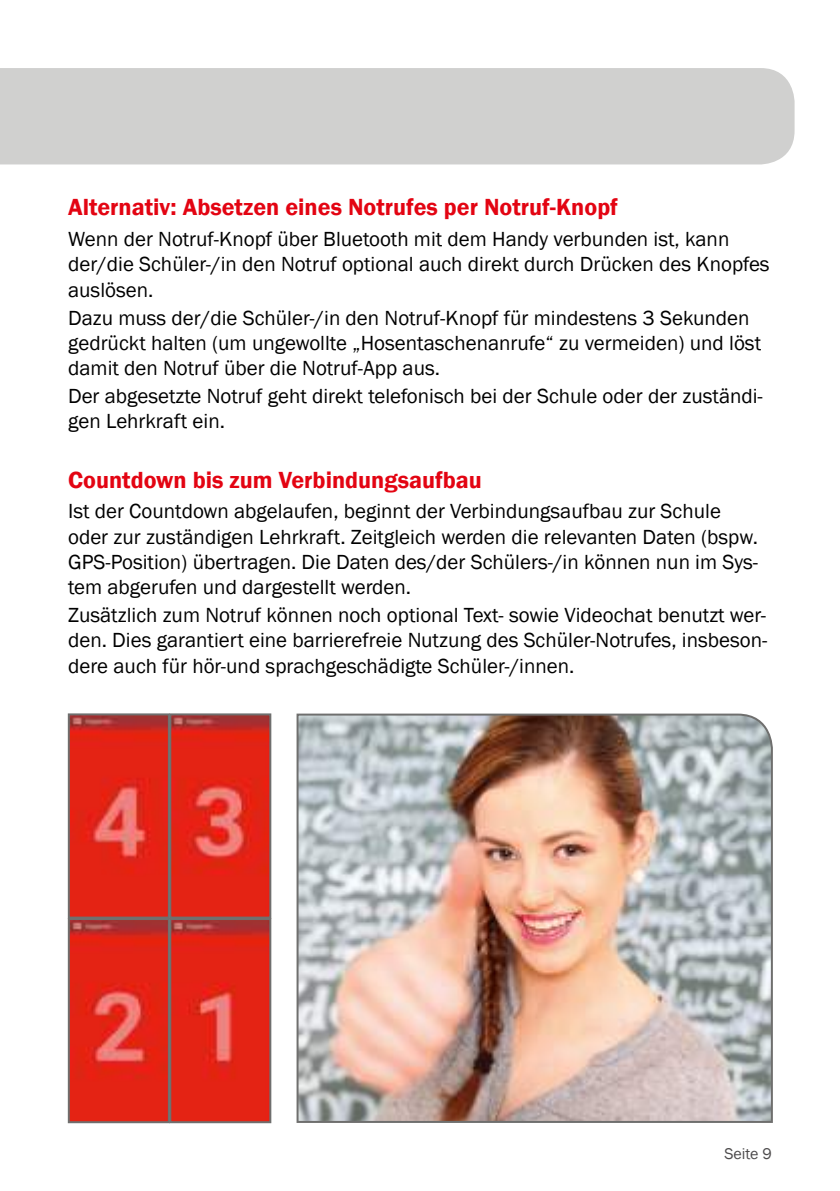
<style>
.page{position:relative;width:840px;height:1191px;background:#fff}
.page>*{position:absolute;margin:0;border:0;box-sizing:border-box;transform-origin:0 0}
.t1{font:600 24px "Franklin Gothic";color:#e30412}
.t2{font:21px/25.2px "Franklin Gothic";color:#000}
.t3{font:16px "Franklin Gothic";color:#4d4b4c}
</style>
<div class="page">
<div style="left:0;top:68px;width:794px;height:96px;background:#d0d0cf"></div>
<img style="left:296px;top:713px;width:477px;height:410px">
<img style="left:172px;top:716px;width:96px;height:199px">
<div style="left:169px;top:713px;width:102px;height:205px;border:2px solid #6f6f6e"></div>
<img style="left:71px;top:921px;width:96px;height:199px">
<div style="left:68px;top:918px;width:102px;height:205px;border:2px solid #6f6f6e"></div>
<img style="left:172px;top:921px;width:96px;height:199px">
<div style="left:169px;top:918px;width:102px;height:205px;border:2px solid #6f6f6e"></div>
<img style="left:71px;top:716px;width:96px;height:199px">
<div style="left:68px;top:713px;width:102px;height:205px;border:2px solid #6f6f6e"></div>
<p class="t1" style="left:68px;top:197px;width:551px">Alternativ: Absetzen eines Notrufes per Notruf-Knopf</p>
<p class="t2" style="left:68px;top:227px;width:702px">Wenn der Notruf-Knopf über Bluetooth mit dem Handy verbunden ist, kann der/die Schüler-/in den Notruf optional auch direkt durch Drücken des Knopfes auslösen.</p>
<p class="t2" style="left:68px;top:306px;width:694px">Dazu muss der/die Schüler-/in den Notruf-Knopf für mindestens 3 Sekunden gedrückt halten (um ungewollte „Hosentaschenanrufe“ zu vermeiden) und löst damit den Notruf über die Notruf-App aus.</p>
<p class="t2" style="left:68px;top:384px;width:695px">Der abgesetzte Notruf geht direkt telefonisch bei der Schule oder der zuständi&shy;gen Lehrkraft ein.</p>
<p class="t1" style="left:68px;top:469px;width:415px">Countdown bis zum Verbindungsaufbau</p>
<p class="t2" style="left:68px;top:499px;width:691px">Ist der Countdown abgelaufen, beginnt der Verbindungsaufbau zur Schule oder zur zuständigen Lehrkraft. Zeitgleich werden die relevanten Daten (bspw.<br>GPS-Position) übertragen. Die Daten des/der Schülers-/in können nun im Sys&shy;tem abgerufen und dargestellt werden.</p>
<p class="t2" style="left:68px;top:603px;width:700px;text-align:justify">Zusätzlich zum Notruf können noch optional Text- sowie Videochat benutzt wer&shy;den. Dies garantiert eine barrierefreie Nutzung des Schüler-Notrufes, insbeson&shy;dere auch für hör-und sprachgeschädigte Schüler-/innen.</p>
<p class="t3" style="left:724px;top:1146px;width:49px">Seite 9</p>
</div>
